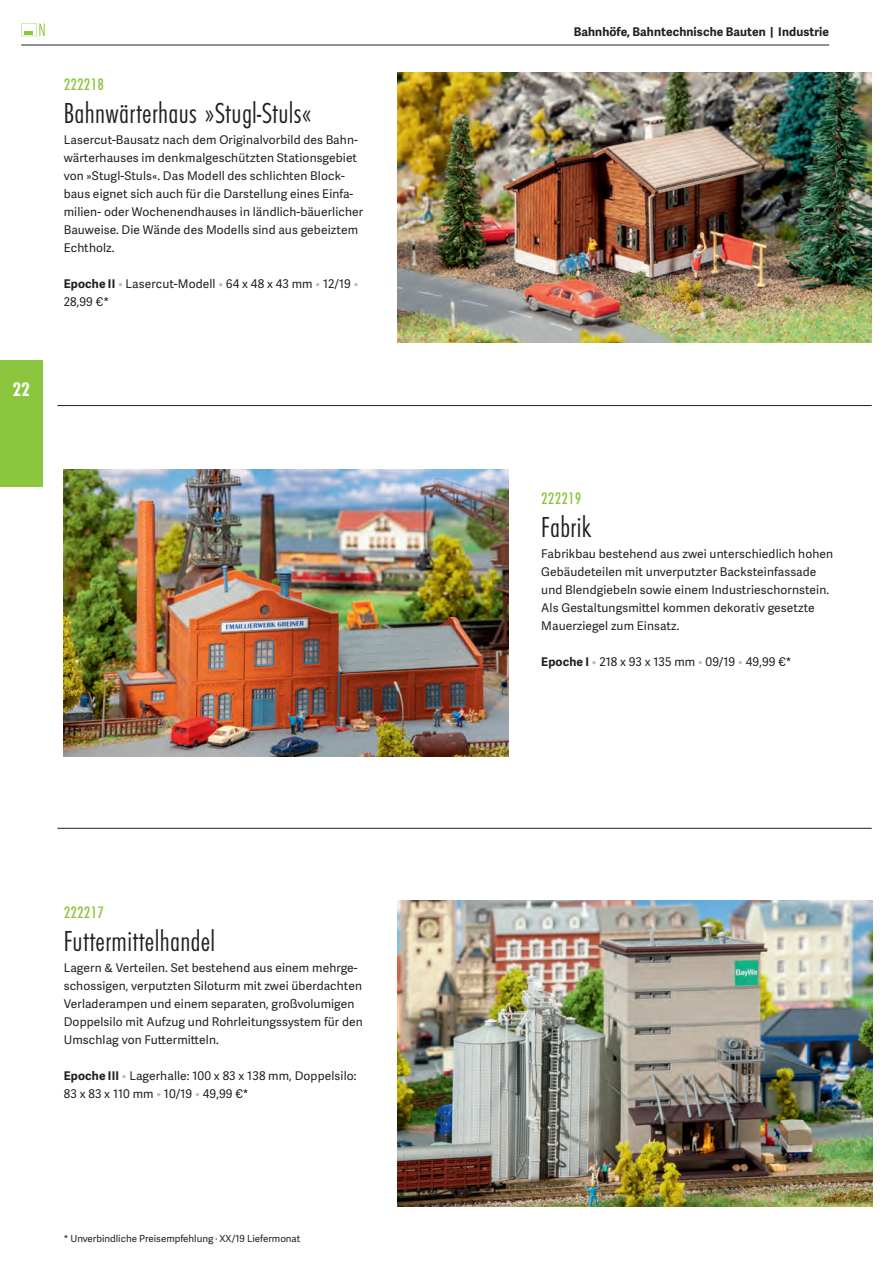
<style>
.page{position:relative;width:893px;height:1263px;background:#fff}
.page>*{position:absolute;margin:0;border:0;box-sizing:border-box;transform-origin:0 0}
.t1{font:30px "Futura EF Light Con";letter-spacing:.01em;color:#231f20}
.t2{font:20.25px "Futura EF Bold Con";color:#fff}
.t3{font:17.25px "Futura EF Medium Con";letter-spacing:.01em;color:#8bc63e}
.t4{font:12px/18px "Adelle Sans";letter-spacing:.01em;color:#231f20}
.t5{font:700 12px "Adelle Sans";letter-spacing:.01em;color:#231f20}
.t6{font:9.75px "Adelle Sans";color:#231f20}
.s1{font-weight:700}
.s2{color:#bcbdc0}
</style>
<div class="page">
<hr style="left:21px;top:45px;width:808px;height:1px;background:#231f20">
<svg style="left:21px;top:23px;width:24px;height:13px"></svg>
<img style="left:397px;top:72px;width:475px;height:270px">
<hr style="left:57px;top:405px;width:815px;height:1px;background:#231f20">
<hr style="left:57px;top:828px;width:815px;height:1px;background:#231f20">
<img style="left:397px;top:900px;width:475px;height:306px">
<img style="left:64px;top:469px;width:444px;height:288px">
<div style="left:0;top:360px;width:43px;height:126px;background:#8bc63e"></div>
<h2 class="t2" style="left:13px;top:378px;width:19px">22</h2>
<h3 class="t3" style="left:64px;top:75px;width:42px">222218</h3>
<h1 class="t1" style="left:64px;top:97px;width:249px">Bahnwärterhaus »Stugl-Stuls«</h1>
<p class="t4" style="left:64px;top:130px;width:301px">Lasercut-Bausatz nach dem Originalvorbild des Bahn&shy;wärterhauses im denkmalgeschützten Stationsgebiet von »Stugl-Stuls«. Das Modell des schlichten Block&shy;baus eignet sich auch für die Darstellung eines Einfa&shy;milien- oder Wochenendhauses in ländlich-bäuerlicher Bauweise. Die Wände des Modells sind aus gebeiztem Echtholz.</p>
<p class="t4" style="left:64px;top:274px;width:296px"><span class="s1">Epoche II</span> <span class="s2">•</span> Lasercut-Modell <span class="s2">•</span> 64 x 48 x 43 mm <span class="s2">•</span> 12/19 <span class="s2">•<br></span>28,99 €*</p>
<h3 class="t3" style="left:64px;top:903px;width:42px">222217</h3>
<h1 class="t1" style="left:64px;top:925px;width:153px">Futtermittelhandel</h1>
<p class="t4" style="left:64px;top:958px;width:301px">Lagern &amp; Verteilen. Set bestehend aus einem mehrge&shy;schossigen, verputzten Siloturm mit zwei überdachten Verladerampen und einem separaten, großvolumigen Doppelsilo mit Aufzug und Rohrleitungssystem für den Umschlag von Futtermitteln.</p>
<p class="t4" style="left:64px;top:1066px;width:294px"><span class="s1">Epoche III</span> <span class="s2">•</span> Lagerhalle: 100 x 83 x 138 mm, Doppelsilo:<br>83 x 83 x 110 mm <span class="s2">•</span> 10/19 <span class="s2">•</span> 49,99 €*</p>
<p class="t6" style="left:64px;top:1232px;width:238px">* Unverbindliche Preisempfehlung · XX/19 Liefermonat</p>
<p class="t5" style="left:574px;top:23px;width:257px">Bahnhöfe, Bahntechnische Bauten | Industrie</p>
<h3 class="t3" style="left:541px;top:489px;width:42px">222219</h3>
<h1 class="t1" style="left:541px;top:511px;width:51px">Fabrik</h1>
<p class="t4" style="left:541px;top:544px;width:293px">Fabrikbau bestehend aus zwei unterschiedlich hohen Gebäudeteilen mit unverputzter Backsteinfassade und Blendgiebeln sowie einem Industrieschornstein.<br>Als Gestaltungsmittel kommen dekorativ gesetzte Mauerziegel zum Einsatz.</p>
<p class="t4" style="left:541px;top:652px;width:252px"><span class="s1">Epoche I</span> <span class="s2">•</span> 218 x 93 x 135 mm <span class="s2">•</span> 09/19 <span class="s2">•</span> 49,99 €*</p>
</div>
